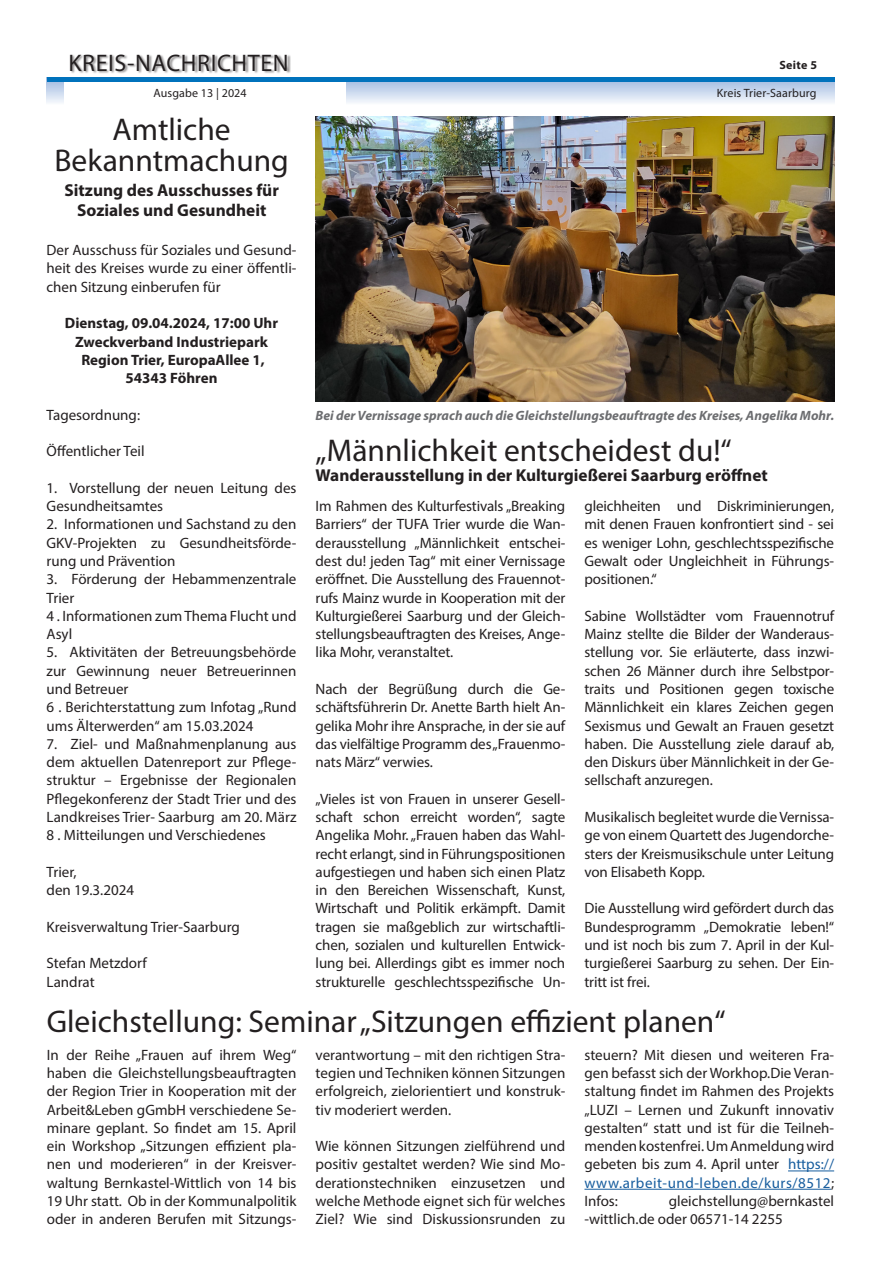
<style>
.page{position:relative;width:881px;height:1263px;background:#fff}
.page>*{position:absolute;margin:0;border:0;box-sizing:border-box;transform-origin:0 0}
.Headline{font:31.5px "Myriad Pro";color:#231f20}
.t1{font:24px "Myriad Pro";letter-spacing:.025em;color:#231f20}
.Subline{font:700 17.25px "Myriad Pro";color:#231f20}
.Fließtext{font:15px/18.3px "Myriad Pro";color:#231f20;text-align:justify}
.Fließtext-2{font:700 15px "Myriad Pro";color:#231f20}
.Bilduntertitel{font:italic 700 13.5px "Myriad Pro";color:#6c6d70}
.t2{font:12px "Myriad Pro";letter-spacing:.01em;color:#231f20}
.t3{font:700 12px "Myriad Pro";letter-spacing:.025em;color:#231f20}
.s1{color:#175d9e}
</style>
<div class="page">
<svg style="left:47px;top:82px;width:786px;height:21px;background:#cedbef"></svg>
<div style="left:64px;top:0;width:281px;height:113px;background:#fff"></div>
<div style="left:71px;top:54px;width:220px;height:20px;background:#231f20;opacity:.5"></div>
<hr style="left:47px;top:78px;width:786px;height:4px;background:#0072bc">
<img style="left:315px;top:116px;width:518px;height:286px">
<hr style="left:787px;top:1170px;width:46px;height:1px;background:#175d9e">
<hr style="left:584px;top:1189px;width:246px;height:1px;background:#175d9e">
<h2 class="t1" style="left:68px;top:48px;width:221px">KREIS-NACHRICHTEN</h2>
<p class="t2" style="left:153px;top:86px;width:95px">Ausgabe 13 | 2024</p>
<p class="Headline" style="left:113px;top:110px;width:119px">Amtliche</p>
<p class="Headline" style="left:54px;top:141px;width:236px">Bekanntmachung</p>
<p class="Subline" style="left:65px;top:179px;width:216px">Sitzung des Ausschusses für</p>
<p class="Subline" style="left:77px;top:199px;width:191px">Soziales und Gesundheit</p>
<p class="Fließtext" style="left:47px;top:241px;width:251px">Der Ausschuss für Soziales und Gesund&shy;heit des Kreises wurde zu einer öffentli&shy;chen Sitzung einberufen für</p>
<p class="Fließtext-2" style="left:65px;top:313px;width:214px">Dienstag, 09.04.2024, 17:00 Uhr</p>
<p class="Fließtext-2" style="left:75px;top:332px;width:194px">Zweckverband Industriepark</p>
<p class="Fließtext-2" style="left:81px;top:350px;width:185px">Region Trier, EuropaAllee 1,</p>
<p class="Fließtext-2" style="left:125px;top:368px;width:93px">54343 Föhren</p>
<p class="Fließtext" style="left:47px;top:405px;width:95px">Tagesordnung:</p>
<p class="Fließtext" style="left:47px;top:442px;width:99px">Öffentlicher Teil</p>
<p class="Fließtext" style="left:47px;top:478px;width:251px">1. Vorstellung der neuen Leitung des<br>Gesundheitsamtes</p>
<p class="Fließtext" style="left:47px;top:515px;width:251px">2. Informationen und Sachstand zu den GKV-Projekten zu Gesundheitsförde&shy;rung und Prävention</p>
<p class="Fließtext" style="left:47px;top:570px;width:251px">3. Förderung der Hebammenzentrale<br>Trier</p>
<p class="Fließtext" style="left:47px;top:606px;width:251px">4 . Informationen zum Thema Flucht und<br>Asyl</p>
<p class="Fließtext" style="left:47px;top:643px;width:251px">5. Aktivitäten der Betreuungsbehörde zur Gewinnung neuer Betreuerinnen und Betreuer</p>
<p class="Fließtext" style="left:47px;top:698px;width:251px">6 . Berichterstattung zum Infotag „Rund ums Älterwerden“ am 15.03.2024</p>
<p class="Fließtext" style="left:47px;top:734px;width:251px">7. Ziel- und Maßnahmenplanung aus dem aktuellen Datenreport zur Pflege&shy;struktur – Ergebnisse der Regionalen Pflegekonferenz der Stadt Trier und des Landkreises Trier- Saarburg am 20. März</p>
<p class="Fließtext" style="left:47px;top:826px;width:221px">8 . Mitteilungen und Verschiedenes</p>
<p class="Fließtext" style="left:47px;top:862px;width:31px">Trier,</p>
<p class="Fließtext" style="left:47px;top:881px;width:89px">den 19.3.2024</p>
<p class="Fließtext" style="left:47px;top:917px;width:195px">Kreisverwaltung Trier-Saarburg</p>
<p class="Fließtext" style="left:47px;top:954px;width:102px">Stefan Metzdorf</p>
<p class="Fließtext" style="left:47px;top:972px;width:50px">Landrat</p>
<p class="t3" style="left:779px;top:57px;width:39px">Seite 5</p>
<p class="t2" style="left:716px;top:86px;width:101px">Kreis Trier-Saarburg</p>
<p class="Bilduntertitel" style="left:315px;top:406px;width:520px">Bei der Vernissage sprach auch die Gleichstellungsbeauftragte des Kreises, Angelika Mohr.</p>
<p class="Headline" style="left:315px;top:431px;width:417px">„Männlichkeit entscheidest du!“</p>
<p class="Subline" style="left:315px;top:464px;width:453px">Wanderausstellung in der Kulturgießerei Saarburg eröffnet</p>
<p class="Fließtext" style="left:315px;top:497px;width:251px">Im Rahmen des Kulturfestivals „Breaking Barriers“ der TUFA Trier wurde die Wan&shy;derausstellung „Männlichkeit entschei&shy;dest du! jeden Tag“ mit einer Vernissage eröffnet. Die Ausstellung des Frauennot&shy;rufs Mainz wurde in Kooperation mit der Kulturgießerei Saarburg und der Gleich&shy;stellungsbeauftragten des Kreises, Ange&shy;lika Mohr, veranstaltet.</p>
<p class="Fließtext" style="left:315px;top:680px;width:251px">Nach der Begrüßung durch die Ge&shy;schäftsführerin Dr. Anette Barth hielt An&shy;gelika Mohr ihre Ansprache, in der sie auf das vielfältige Programm des „Frauenmo&shy;nats März“ verwies.</p>
<p class="Fließtext" style="left:315px;top:789px;width:251px">„Vieles ist von Frauen in unserer Gesell&shy;schaft schon erreicht worden“, sagte Angelika Mohr. „Frauen haben das Wahl&shy;recht erlangt, sind in Führungspositionen aufgestiegen und haben sich einen Platz in den Bereichen Wissenschaft, Kunst, Wirtschaft und Politik erkämpft. Damit tragen sie maßgeblich zur wirtschaftli&shy;chen, sozialen und kulturellen Entwick&shy;lung bei. Allerdings gibt es immer noch strukturelle geschlechtsspezifische Un-</p>
<p class="Fließtext" style="left:584px;top:497px;width:251px">gleichheiten und Diskriminierungen, mit denen Frauen konfrontiert sind - sei es weniger Lohn, geschlechtsspezifische Gewalt oder Ungleichheit in Führungs&shy;positionen.“</p>
<p class="Fließtext" style="left:584px;top:606px;width:251px">Sabine Wollstädter vom Frauennotruf Mainz stellte die Bilder der Wanderaus&shy;stellung vor. Sie erläuterte, dass inzwi&shy;schen 26 Männer durch ihre Selbstpor&shy;traits und Positionen gegen toxische Männlichkeit ein klares Zeichen gegen Sexismus und Gewalt an Frauen gesetzt haben. Die Ausstellung ziele darauf ab, den Diskurs über Männlichkeit in der Ge&shy;sellschaft anzuregen.</p>
<p class="Fließtext" style="left:584px;top:807px;width:251px">Musikalisch begleitet wurde die Vernissa&shy;ge von einem Quartett des Jugendorche&shy;sters der Kreismusikschule unter Leitung von Elisabeth Kopp.</p>
<p class="Fließtext" style="left:584px;top:899px;width:251px">Die Ausstellung wird gefördert durch das Bundesprogramm „Demokratie leben!“ und ist noch bis zum 7. April in der Kul&shy;turgießerei Saarburg zu sehen. Der Ein&shy;tritt ist frei.</p>
<p class="Headline" style="left:47px;top:1002px;width:680px">Gleichstellung: Seminar „Sitzungen effizient planen“</p>
<p class="Fließtext" style="left:47px;top:1045px;width:251px">In der Reihe „Frauen auf ihrem Weg“ haben die Gleichstellungsbeauftragten der Region Trier in Kooperation mit der Arbeit&amp;Leben gGmbH verschiedene Se&shy;minare geplant. So findet am 15. April ein Workshop „Sitzungen effizient pla&shy;nen und moderieren“ in der Kreisver&shy;waltung Bernkastel-Wittlich von 14 bis 19 Uhr statt. Ob in der Kommunalpolitik oder in anderen Berufen mit Sitzungs-</p>
<p class="Fließtext" style="left:315px;top:1045px;width:251px">verantwortung – mit den richtigen Stra&shy;tegien und Techniken können Sitzungen erfolgreich, zielorientiert und konstruk&shy;tiv moderiert werden.</p>
<p class="Fließtext" style="left:315px;top:1137px;width:251px">Wie können Sitzungen zielführend und positiv gestaltet werden? Wie sind Mo&shy;derationstechniken einzusetzen und welche Methode eignet sich für welches Ziel? Wie sind Diskussionsrunden zu</p>
<p class="Fließtext" style="left:584px;top:1045px;width:251px">steuern? Mit diesen und weiteren Fra&shy;gen befasst sich der Workhop.Die Veran&shy;staltung findet im Rahmen des Projekts „LUZI – Lernen und Zukunft innovativ gestalten“ statt und ist für die Teilneh&shy;menden kostenfrei. Um Anmeldung wird gebeten bis zum 4. April unter <span class="s1">https:// www.arbeit-und-leben.de/kurs/8512</span>; Infos:</p>
<p class="Fließtext" style="left:584px;top:1191px;width:251px;text-indent:84px">gleichstellung@bernkastel -wittlich.de oder 06571-14 2255</p>
</div>
